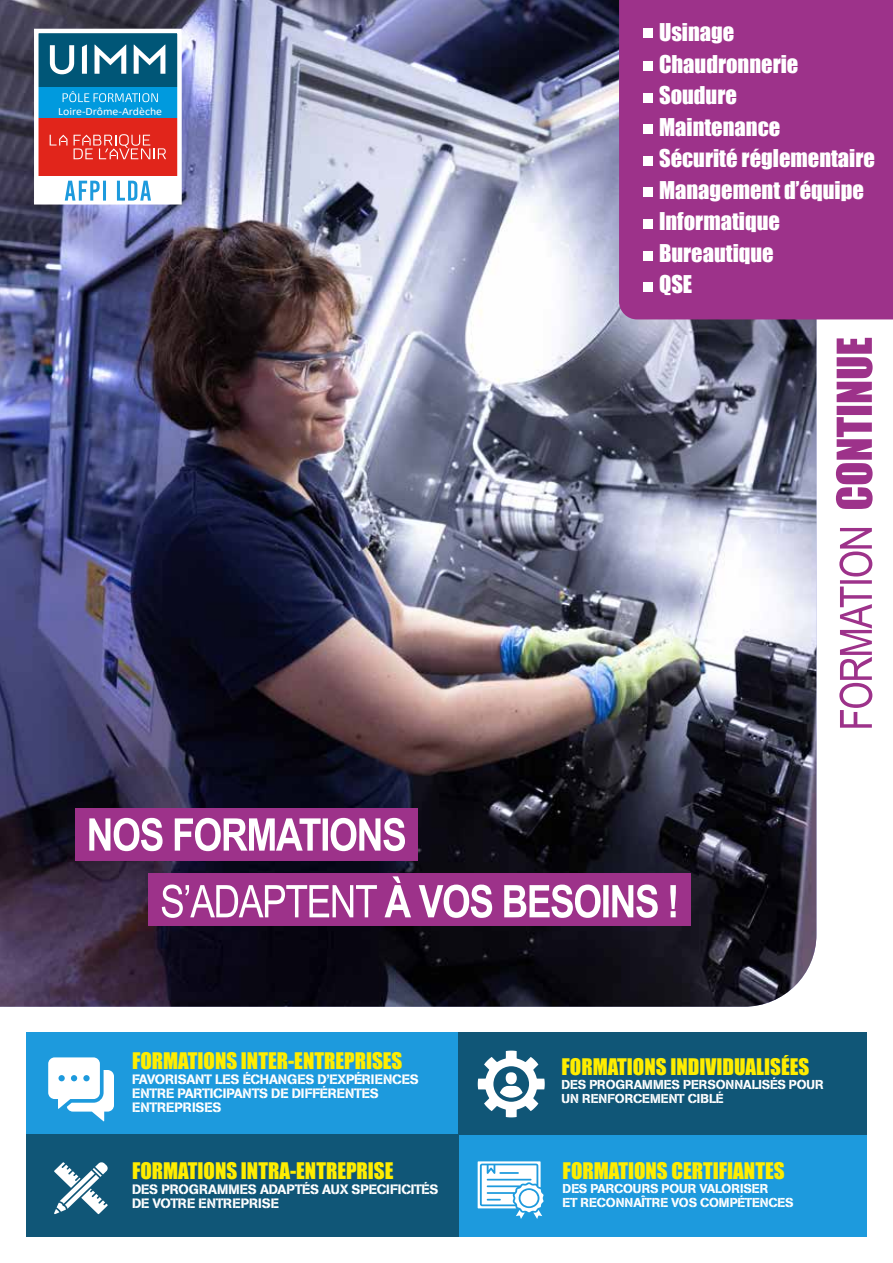
<style>
.page{position:relative;width:893px;height:1263px;background:#fff}
.page>*{position:absolute;margin:0;border:0;box-sizing:border-box;transform-origin:0 0}
.t1{font:22.5px/31.5px "Impact";color:#fff}
.t2{font:21px "Impact";color:#ffed00}
.t3{font:13.5px/14.2px "AG Book Stencil";letter-spacing:-.01em;color:#fff}
.t4{font:12.9px/14.2px "AG Book Stencil";letter-spacing:-.01em;color:#fff}
.t5{font:11.1px "Calibri";color:#fff;scale:1.07 1}
</style>
<div class="page">
<img style="left:0;top:0;width:816px;height:1007px">
<div style="left:619px;top:0;width:274px;height:319px;background:#9d328a"></div>
<div style="left:75px;top:808px;width:342px;height:52px;background:#9d328a"></div>
<svg style="left:89px;top:818px;width:316px;height:33px"></svg>
<div style="left:148px;top:873px;width:543px;height:52px;background:#9d328a"></div>
<svg style="left:385px;top:876px;width:291px;height:42px"></svg>
<svg style="left:162px;top:884px;width:215px;height:34px"></svg>
<svg style="left:836px;top:338px;width:37px;height:390px"></svg>
<div style="left:36px;top:31px;width:143px;height:171px;background:#fff"></div>
<div style="left:36px;top:31px;width:143px;height:57px;background:#005677"></div>
<svg style="left:50px;top:45px;width:24px;height:29px"></svg>
<svg style="left:82px;top:44px;width:5px;height:30px"></svg>
<svg style="left:95px;top:44px;width:31px;height:30px"></svg>
<svg style="left:134px;top:44px;width:31px;height:30px"></svg>
<div style="left:36px;top:118px;width:143px;height:57px;background:#e1251b"></div>
<svg style="left:50px;top:135px;width:17px;height:11px"></svg>
<svg style="left:74px;top:134px;width:92px;height:25px"></svg>
<div style="left:36px;top:88px;width:143px;height:30px;background:#009ade"></div>
<svg style="left:63px;top:91px;width:95px;height:11px"></svg>
<div style="left:34px;top:29px;width:148px;height:176px;border:4px solid #fff"></div>
<svg style="left:65px;top:181px;width:86px;height:20px"></svg>
<div style="left:27px;top:1032px;width:840px;height:204px;background:#1d9add"></div>
<div style="left:458px;top:1032px;width:409px;height:102px;background:#105677"></div>
<svg style="left:478px;top:1050px;width:67px;height:67px"></svg>
<div style="left:27px;top:1134px;width:432px;height:102px;background:#105677"></div>
<svg style="left:54px;top:1162px;width:54px;height:52px"></svg>
<svg style="left:478px;top:1161px;width:66px;height:58px"></svg>
<svg style="left:48px;top:1057px;width:66px;height:64px"></svg>
<div style="left:58px;top:1075px;width:7px;height:6px;background:#1d9add;border-radius:50%"></div>
<div style="left:83px;top:1075px;width:7px;height:6px;background:#1d9add;border-radius:50%"></div>
<div style="left:643px;top:29px;width:10px;height:9px;background:#fff"></div>
<div style="left:643px;top:62px;width:10px;height:9px;background:#fff"></div>
<div style="left:643px;top:93px;width:10px;height:10px;background:#fff"></div>
<div style="left:643px;top:124px;width:10px;height:10px;background:#fff"></div>
<div style="left:643px;top:156px;width:10px;height:9px;background:#fff"></div>
<div style="left:643px;top:187px;width:10px;height:10px;background:#fff"></div>
<div style="left:643px;top:220px;width:10px;height:9px;background:#fff"></div>
<div style="left:643px;top:251px;width:10px;height:9px;background:#fff"></div>
<div style="left:643px;top:282px;width:10px;height:10px;background:#fff"></div>
<p class="t5" style="left:58px;top:104px;width:99px">Loire-Drôme-Ardèche</p>
<h1 class="t1" style="left:659px;top:16px;width:217px">Usinage<br>Chaudronnerie<br>Soudure<br>Maintenance<br>Sécurité réglementaire<br>Management d’équipe<br>Informatique<br>Bureautique<br>QSE</h1>
<h2 class="t2" style="left:132px;top:1045px;width:272px">FORMATIONS INTER-ENTREPRISES</h2>
<p class="t3" style="left:132px;top:1072px;width:288px">FAVORISANT LES ÉCHANGES D’EXPÉRIENCES<br>ENTRE PARTICIPANTS DE DIFFÉRENTES<br>ENTREPRISES</p>
<h2 class="t2" style="left:132px;top:1155px;width:263px">FORMATIONS INTRA-ENTREPRISE</h2>
<p class="t3" style="left:132px;top:1181px;width:308px">DES PROGRAMMES ADAPTÉS AUX SPECIFICITÉS<br>DE VOTRE ENTREPRISE</p>
<h2 class="t2" style="left:561px;top:1050px;width:249px">FORMATIONS INDIVIDUALISÉES</h2>
<p class="t4" style="left:561px;top:1077px;width:264px">DES PROGRAMMES PERSONNALISÉS POUR<br>UN RENFORCEMENT CIBLÉ</p>
<h2 class="t2" style="left:563px;top:1154px;width:223px">FORMATIONS CERTIFIANTES</h2>
<p class="t4" style="left:563px;top:1181px;width:233px">DES PARCOURS POUR VALORISER<br>ET RECONNAÎTRE VOS COMPÉTENCES</p>
</div>
